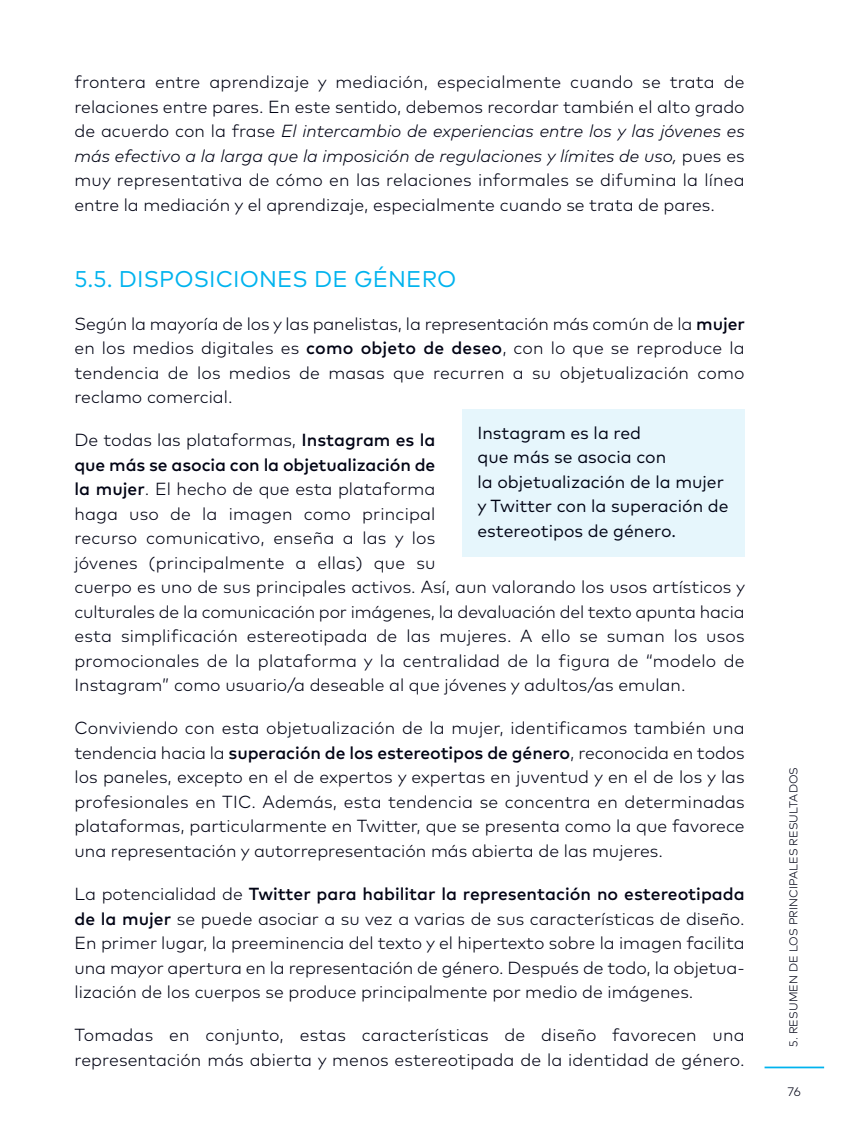
<style>
.page{position:relative;width:844px;height:1141px;background:#fff}
.page>*{position:absolute;margin:0;border:0;box-sizing:border-box;transform-origin:0 0}
.t1{font:22.75px "Mark Pro";letter-spacing:.005em;color:#00b3ee}
.t2{font:300 17.5px/24.5px "Mark Pro";color:#000314;text-align:justify}
.t3{font:17.5px/24.5px "Mark Pro";color:#000314}
.t4{font:300 12.25px "Mark Pro";color:#000314}
.t5{font:300 11.38px "Mark Pro";letter-spacing:.005em;color:#000314}
.s1{font-style:italic}
.s2{font-weight:500}
</style>
<div class="page">
<hr style="left:764px;top:1067px;width:59px;height:1px;background:#00b3ee">
<div style="left:461px;top:409px;width:283px;height:148px;background:#e6f6fc"></div>
<p class="t2" style="left:74px;top:70px;width:671px">frontera entre aprendizaje y mediación, especialmente cuando se trata de relaciones entre pares. En este sentido, debemos recordar también el alto grado de acuerdo con la frase <span class="s1">El intercambio de experiencias entre los y las jóvenes es más efectivo a la larga que la imposición de regulaciones y límites de uso,</span> pues es muy representativa de cómo en las relaciones informales se difumina la línea entre la mediación y el aprendizaje, especialmente cuando se trata de pares.</p>
<h1 class="t1" style="left:74px;top:265px;width:383px">5.5. DISPOSICIONES DE GÉNERO</h1>
<p class="t2" style="left:74px;top:311px;width:671px">Según la mayoría de los y las panelistas, la representación más común de la <span class="s2">mujer </span>en los medios digitales es <span class="s2">como objeto de deseo</span>, con lo que se reproduce la tendencia de los medios de masas que recurren a su objetualización como reclamo comercial.</p>
<p class="t2" style="left:74px;top:428px;width:672px;text-align:left">De todas las plataformas, <span class="s2">Instagram es la<br>que más se asocia con la objetualización de<br>la mujer</span>. El hecho de que esta plataforma<br>haga uso de la imagen como principal<br>recurso comunicativo, enseña a las y los<br>jóvenes (principalmente a ellas) que su<br>cuerpo es uno de sus principales activos. Así, aun valorando los usos artísticos y culturales de la comunicación por imágenes, la devaluación del texto apunta hacia esta simplificación estereotipada de las mujeres. A ello se suman los usos promocionales de la plataforma y la centralidad de la figura de “modelo de Instagram” como usuario/a deseable al que jóvenes y adultos/as emulan.</p>
<p class="t2" style="left:74px;top:716px;width:671px">Conviviendo con esta objetualización de la mujer, identificamos también una tendencia hacia la <span class="s2">superación de los estereotipos de género</span>, reconocida en todos los paneles, excepto en el de expertos y expertas en juventud y en el de los y las profesionales en TIC. Además, esta tendencia se concentra en determinadas plataformas, particularmente en Twitter, que se presenta como la que favorece una representación y autorrepresentación más abierta de las mujeres.</p>
<p class="t2" style="left:74px;top:882px;width:671px">La potencialidad de <span class="s2">Twitter para habilitar la representación no estereotipada de la mujer</span> se puede asociar a su vez a varias de sus características de diseño.<br>En primer lugar, la preeminencia del texto y el hipertexto sobre la imagen facilita una mayor apertura en la representación de género. Después de todo, la objetua&shy;lización de los cuerpos se produce principalmente por medio de imágenes.</p>
<p class="t2" style="left:74px;top:1023px;width:671px">Tomadas en conjunto, estas características de diseño favorecen una representación más abierta y menos estereotipada de la identidad de género.</p>
<p class="t3" style="left:477px;top:421px;width:252px">Instagram es la red<br>que más se asocia con<br>la objetualización de la mujer y Twitter con la superación de estereotipos de género.</p>
<p class="t5" style="left:786px;top:1047px;width:281px;rotate:-90deg">5. RESUMEN DE LOS PRINCIPALES RESULTADOS</p>
<p class="t4" style="left:787px;top:1084px;width:15px">76</p>
</div>
